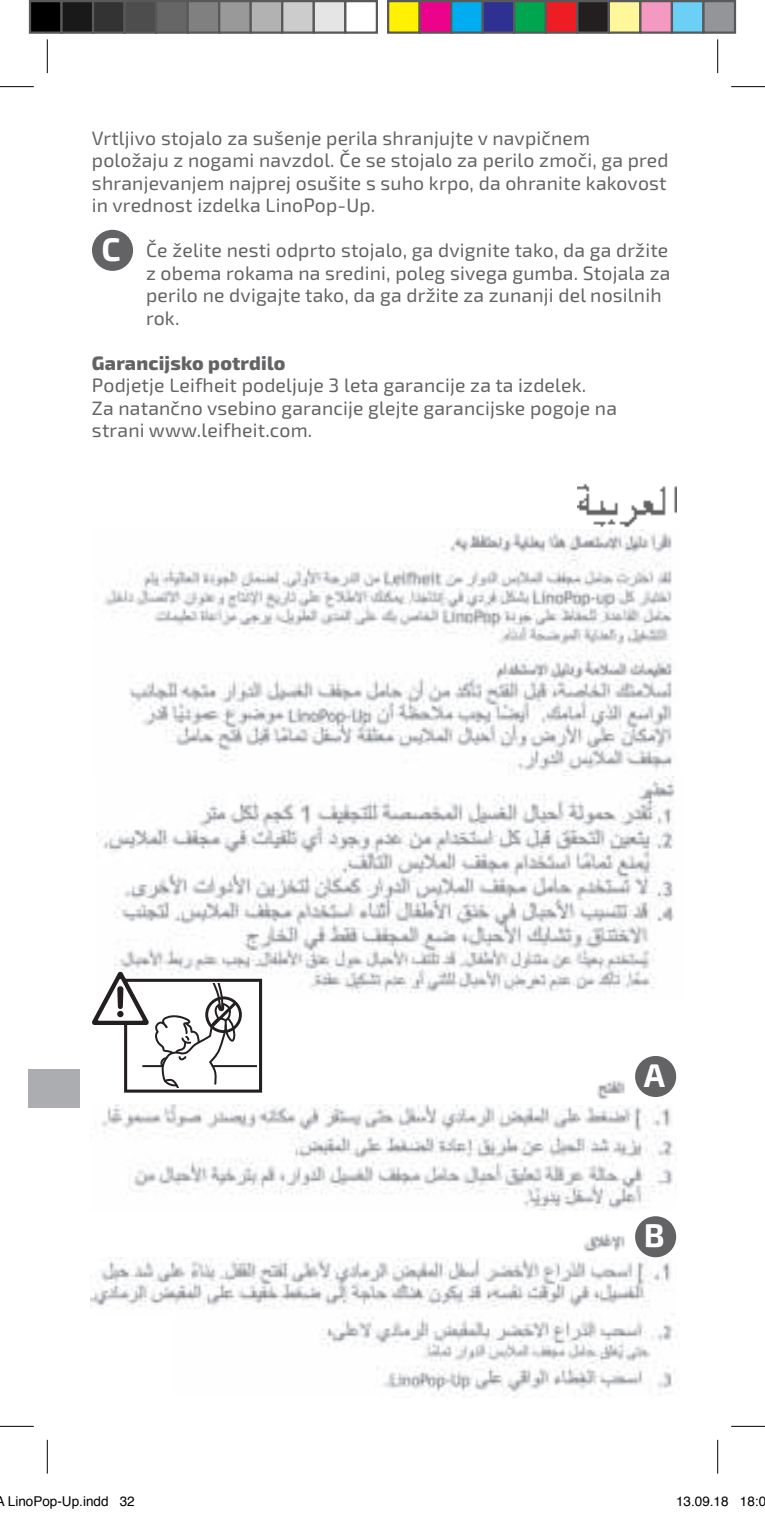
<style>
.page{position:relative;width:765px;height:1513px;background:#fff}
.page>*{position:absolute;margin:0;border:0;box-sizing:border-box;transform-origin:0 0}
.t1{font:700 32.85px "Exo 2";color:#fff}
.t2{font:19.35px/22.5px "Exo 2";letter-spacing:.01em;color:#636366}
.t3{font:800 19.35px "Exo 2";letter-spacing:.01em;color:#636366}
.t4{font:13.5px "Helvetica";color:#000}
</style>
<div class="page">
<img style="left:101px;top:1105px;width:572px;height:105px">
<div style="left:92px;top:230px;width:41px;height:41px;background:#636366;border-radius:50%"></div>
<img style="left:577px;top:483px;width:98px;height:45px">
<img style="left:104px;top:528px;width:568px;height:248px">
<img style="left:577px;top:528px;width:98px;height:1px">
<img style="left:97px;top:776px;width:578px;height:223px">
<svg style="left:92px;top:971px;width:170px;height:121px"></svg>
<img style="left:90px;top:1257px;width:581px;height:52px">
<img style="left:322px;top:1317px;width:355px;height:80px">
<div style="left:634px;top:1056px;width:41px;height:41px;background:#636366;border-radius:50%"></div>
<img style="left:597px;top:1080px;width:28px;height:20px">
<img style="left:583px;top:1234px;width:42px;height:18px">
<div style="left:634px;top:1216px;width:41px;height:41px;background:#636366;border-radius:50%"></div>
<div style="left:28px;top:1069px;width:51px;height:38px;background:#acadb1"></div>
<hr style="left:0;top:86px;width:34px;height:1px;background:#000">
<hr style="left:730px;top:86px;width:34px;height:1px;background:#000">
<hr style="left:0;top:1426px;width:34px;height:1px;background:#000">
<hr style="left:730px;top:1426px;width:34px;height:1px;background:#000">
<hr style="left:47px;top:39px;width:1px;height:34px;background:#000">
<hr style="left:47px;top:1439px;width:1px;height:34px;background:#000">
<hr style="left:717px;top:39px;width:1px;height:34px;background:#000">
<hr style="left:717px;top:1439px;width:1px;height:34px;background:#000">
<div style="left:30px;top:1px;width:31px;height:32px;background:#000"></div>
<div style="left:29px;top:0;width:34px;height:34px;border:2px solid #595959"></div>
<div style="left:61px;top:1px;width:32px;height:32px;background:#191919"></div>
<div style="left:60px;top:0;width:34px;height:34px;border:2px solid #595959"></div>
<div style="left:93px;top:1px;width:31px;height:32px;background:#333"></div>
<div style="left:92px;top:0;width:34px;height:34px;border:2px solid #595959"></div>
<div style="left:124px;top:1px;width:32px;height:32px;background:#4d4d4d"></div>
<div style="left:123px;top:0;width:34px;height:34px;border:2px solid #595959"></div>
<div style="left:156px;top:1px;width:31px;height:32px;background:#666"></div>
<div style="left:155px;top:0;width:34px;height:34px;border:2px solid #595959"></div>
<div style="left:187px;top:1px;width:32px;height:32px;background:#808080"></div>
<div style="left:186px;top:0;width:34px;height:34px;border:2px solid #595959"></div>
<div style="left:219px;top:1px;width:31px;height:32px;background:#999"></div>
<div style="left:218px;top:0;width:34px;height:34px;border:2px solid #595959"></div>
<div style="left:250px;top:1px;width:32px;height:32px;background:#b2b2b2"></div>
<div style="left:249px;top:0;width:34px;height:34px;border:2px solid #595959"></div>
<div style="left:282px;top:1px;width:31px;height:32px;background:#ccc"></div>
<div style="left:281px;top:0;width:34px;height:34px;border:2px solid #595959"></div>
<div style="left:313px;top:1px;width:32px;height:32px;background:#e5e5e5"></div>
<div style="left:312px;top:0;width:34px;height:34px;border:2px solid #595959"></div>
<div style="left:344px;top:0;width:34px;height:34px;border:2px solid #595959"></div>
<div style="left:388px;top:1px;width:31px;height:32px;background:#fff101"></div>
<div style="left:387px;top:0;width:33px;height:34px;border:2px solid #595959"></div>
<div style="left:419px;top:1px;width:32px;height:32px;background:#ed028c"></div>
<div style="left:418px;top:0;width:34px;height:34px;border:2px solid #595959"></div>
<div style="left:451px;top:1px;width:31px;height:32px;background:#00aeef"></div>
<div style="left:450px;top:0;width:33px;height:34px;border:2px solid #595959"></div>
<div style="left:482px;top:1px;width:32px;height:32px;background:#2e3092"></div>
<div style="left:481px;top:0;width:34px;height:34px;border:2px solid #595959"></div>
<div style="left:514px;top:1px;width:31px;height:32px;background:#00a54f"></div>
<div style="left:513px;top:0;width:33px;height:34px;border:2px solid #595959"></div>
<div style="left:545px;top:1px;width:32px;height:32px;background:#ee1d23"></div>
<div style="left:544px;top:0;width:34px;height:34px;border:2px solid #595959"></div>
<div style="left:577px;top:1px;width:31px;height:32px;background:#231f20"></div>
<div style="left:576px;top:0;width:33px;height:34px;border:2px solid #595959"></div>
<div style="left:608px;top:1px;width:32px;height:32px;background:#fff79a"></div>
<div style="left:607px;top:0;width:34px;height:34px;border:2px solid #595959"></div>
<div style="left:640px;top:1px;width:31px;height:32px;background:#f499c2"></div>
<div style="left:639px;top:0;width:33px;height:34px;border:2px solid #595959"></div>
<div style="left:671px;top:1px;width:32px;height:32px;background:#6bcff6"></div>
<div style="left:670px;top:0;width:34px;height:34px;border:2px solid #595959"></div>
<div style="left:703px;top:1px;width:31px;height:32px;background:#939598"></div>
<div style="left:702px;top:0;width:33px;height:34px;border:2px solid #595959"></div>
<p class="t2" style="left:92px;top:127px;width:577px">Vrtljivo stojalo za sušenje perila shranjujte v navpičnem položaju z nogami navzdol. Če se stojalo za perilo zmoči, ga pred shranjevanjem najprej osušite s suho krpo, da ohranite kakovost in vrednost izdelka LinoPop-Up.</p>
<h1 class="t1" style="left:101px;top:230px;width:21px">C</h1>
<p class="t2" style="left:146px;top:240px;width:525px">Če želite nesti odprto stojalo, ga dvignite tako, da ga držite z obema rokama na sredini, poleg sivega gumba. Stojala za perilo ne dvigajte tako, da ga držite za zunanji del nosilnih rok.</p>
<p class="t3" style="left:92px;top:352px;width:195px">Garancijsko potrdilo</p>
<p class="t2" style="left:92px;top:375px;width:526px">Podjetje Leifheit podeljuje 3 leta garancije za ta izdelek.<br>Za natančno vsebino garancije glejte garancijske pogoje na strani www.leifheit.com.</p>
<h1 class="t1" style="left:643px;top:1056px;width:23px">A</h1>
<h1 class="t1" style="left:643px;top:1216px;width:22px">B</h1>
<p class="t4" style="left:8px;top:1496px;width:128px">LinoPop-Up.indd 32</p>
<p class="t4" style="left:675px;top:1496px;width:92px">13.09.18 18:0</p>
</div>
